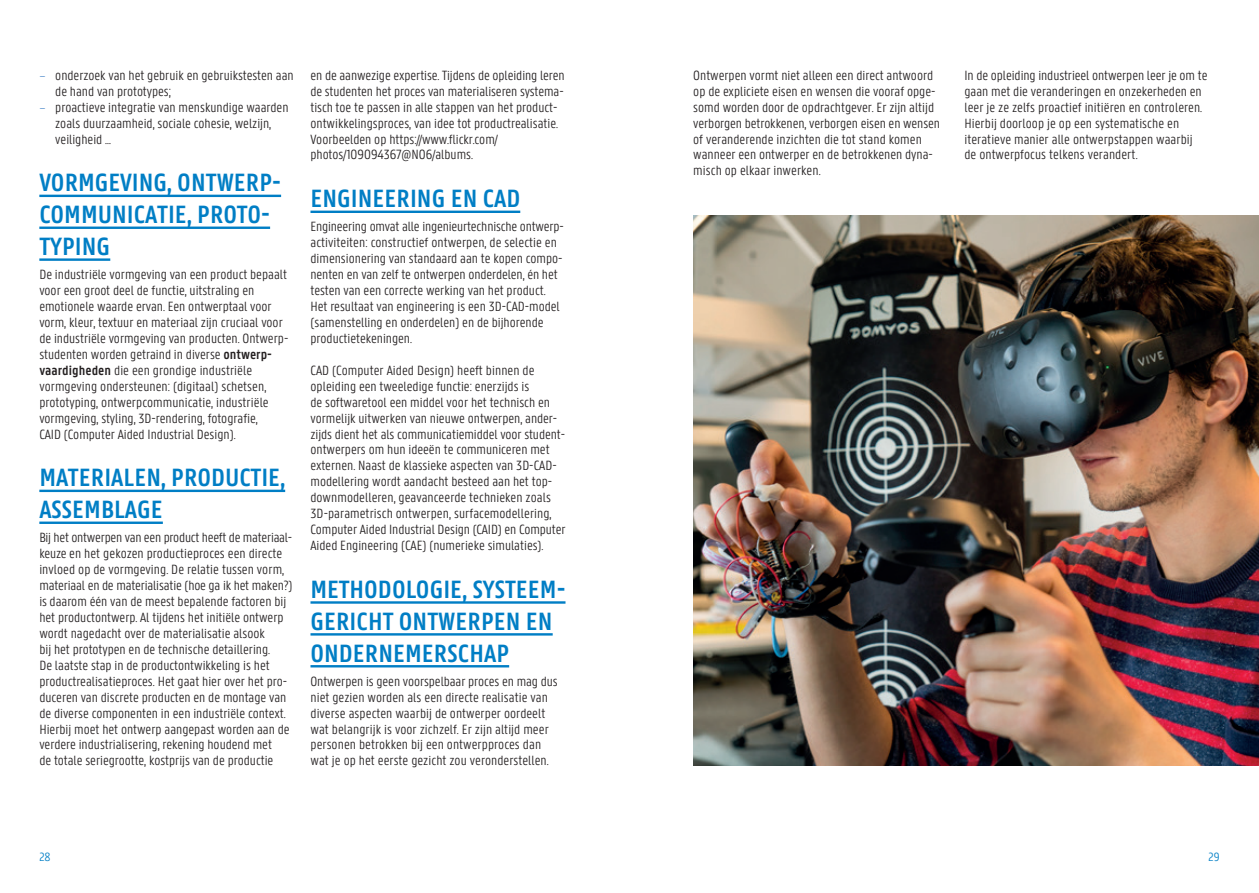
<style>
.page{position:relative;width:1259px;height:893px;background:#fff}
.page>*{position:absolute;margin:0;border:0;box-sizing:border-box;transform-origin:0 0}
.t1{font:600 26.7px/32px "U Gent Panno Text";color:#007ec5}
.t2{font:300 14.25px/15.9px "U Gent Panno Text";color:#231f20}
.t3{font:300 12.75px "U Gent Panno Text";color:#007ec5}
.s1{color:#5e95cf}
.s2{font-weight:600}
</style>
<div class="page">
<img style="left:693px;top:215px;width:566px;height:550px">
<hr style="left:39px;top:195px;width:242px;height:2px;background:#007ec5">
<hr style="left:39px;top:227px;width:231px;height:2px;background:#007ec5">
<hr style="left:39px;top:258px;width:71px;height:3px;background:#007ec5">
<hr style="left:39px;top:490px;width:246px;height:2px;background:#007ec5">
<hr style="left:39px;top:522px;width:124px;height:2px;background:#007ec5">
<hr style="left:310px;top:211px;width:210px;height:2px;background:#007ec5">
<hr style="left:310px;top:601px;width:255px;height:3px;background:#007ec5">
<hr style="left:310px;top:633px;width:243px;height:3px;background:#007ec5">
<hr style="left:310px;top:665px;width:199px;height:2px;background:#007ec5">
<p class="t2" style="left:55px;top:67px;width:240px;text-indent:-16px"><span class="s1">–</span> onderzoek van het gebruik en gebruikstesten aan de hand van prototypes;</p>
<p class="t2" style="left:55px;top:99px;width:235px;text-indent:-16px"><span class="s1">–</span> proactieve integratie van menskundige waarden zoals duurzaamheid, sociale cohesie, welzijn, veiligheid …</p>
<h1 class="t1" style="left:39px;top:166px;width:243px">VORMGEVING, ONTWERP-<br>COMMUNICATIE, PROTO-<br>TYPING</h1>
<p class="t2" style="left:39px;top:266px;width:250px">De industriële vormgeving van een product bepaalt voor een groot deel de functie, uitstraling en emotionele waarde ervan. Een ontwerptaal voor vorm, kleur, textuur en materiaal zijn cruciaal voor de industriële vormgeving van producten. Ontwerp&shy;studenten worden getraind in diverse <span class="s2">ontwerp&shy;vaardigheden</span> die een grondige industriële vormgeving ondersteunen: (digitaal) schetsen, prototyping, ontwerpcommunicatie, industriële vormgeving, styling, 3D-rendering, fotografie,<br>CAID (Computer Aided Industrial Design).</p>
<h1 class="t1" style="left:39px;top:461px;width:247px">MATERIALEN, PRODUCTIE,<br>ASSEMBLAGE</h1>
<p class="t2" style="left:39px;top:529px;width:255px">Bij het ontwerpen van een product heeft de materiaal&shy;keuze en het gekozen productieproces een directe invloed op de vormgeving. De relatie tussen vorm, materiaal en de materialisatie (hoe ga ik het maken?) is daarom één van de meest bepalende factoren bij het productontwerp. Al tijdens het initiële ontwerp wordt nagedacht over de materialisatie alsook<br>bij het prototypen en de technische detaillering.<br>De laatste stap in de productontwikkeling is het productrealisatieproces. Het gaat hier over het pro&shy;duceren van discrete producten en de montage van de diverse componenten in een industriële context.<br>Hierbij moet het ontwerp aangepast worden aan de verdere industrialisering, rekening houdend met<br>de totale seriegrootte, kostprijs van de productie</p>
<p class="t2" style="left:310px;top:67px;width:256px">en de aanwezige expertise. Tijdens de opleiding leren de studenten het proces van materialiseren systema&shy;tisch toe te passen in alle stappen van het product&shy;ontwikkelingsproces, van idee tot productrealisatie.<br>Voorbeelden op https://www.flickr.com/ photos/109094367@N06/albums.</p>
<h1 class="t1" style="left:310px;top:182px;width:211px">ENGINEERING EN CAD</h1>
<p class="t2" style="left:310px;top:219px;width:255px">Engineering omvat alle ingenieurtechnische ontwerp&shy;activiteiten: constructief ontwerpen, de selectie en dimensionering van standaard aan te kopen compo&shy;nenten en van zelf te ontwerpen onderdelen, én het testen van een correcte werking van het product.<br>Het resultaat van engineering is een 3D-CAD-model (samenstelling en onderdelen) en de bijhorende productietekeningen.</p>
<p class="t2" style="left:310px;top:362px;width:257px">CAD (Computer Aided Design) heeft binnen de opleiding een tweeledige functie: enerzijds is<br>de softwaretool een middel voor het technisch en vormelijk uitwerken van nieuwe ontwerpen, ander&shy;zijds dient het als communicatiemiddel voor student-- ontwerpers om hun ideeën te communiceren met externen. Naast de klassieke aspecten van 3D--CAD-- modellering wordt aandacht besteed aan het top-- downmodelleren, geavanceerde technieken zoals 3D-parametrisch ontwerpen, surfacemodellering, Computer Aided Industrial Design (CAID) en Computer Aided Engineering (CAE) (numerieke simulaties).</p>
<h1 class="t1" style="left:310px;top:573px;width:256px">METHODOLOGIE, SYSTEEM-<br>GERICHT ONTWERPEN EN<br>ONDERNEMERSCHAP</h1>
<p class="t2" style="left:310px;top:673px;width:249px">Ontwerpen is geen voorspelbaar proces en mag dus niet gezien worden als een directe realisatie van diverse aspecten waarbij de ontwerper oordeelt wat belangrijk is voor zichzelf. Er zijn altijd meer personen betrokken bij een ontwerpproces dan wat je op het eerste gezicht zou veronderstellen.</p>
<p class="t2" style="left:693px;top:67px;width:248px">Ontwerpen vormt niet alleen een direct antwoord op de expliciete eisen en wensen die vooraf opge&shy;somd worden door de opdrachtgever. Er zijn altijd verborgen betrokkenen, verborgen eisen en wensen of veranderende inzichten die tot stand komen wanneer een ontwerper en de betrokkenen dyna&shy;misch op elkaar inwerken.</p>
<p class="t2" style="left:964px;top:67px;width:244px">In de opleiding industrieel ontwerpen leer je om te gaan met die veranderingen en onzekerheden en leer je ze zelfs proactief initiëren en controleren.<br>Hierbij doorloop je op een systematische en iteratieve manier alle ontwerpstappen waarbij de ontwerpfocus telkens verandert.</p>
<p class="t3" style="left:39px;top:849px;width:13px">28</p>
<p class="t3" style="left:1208px;top:849px;width:13px">29</p>
</div>
